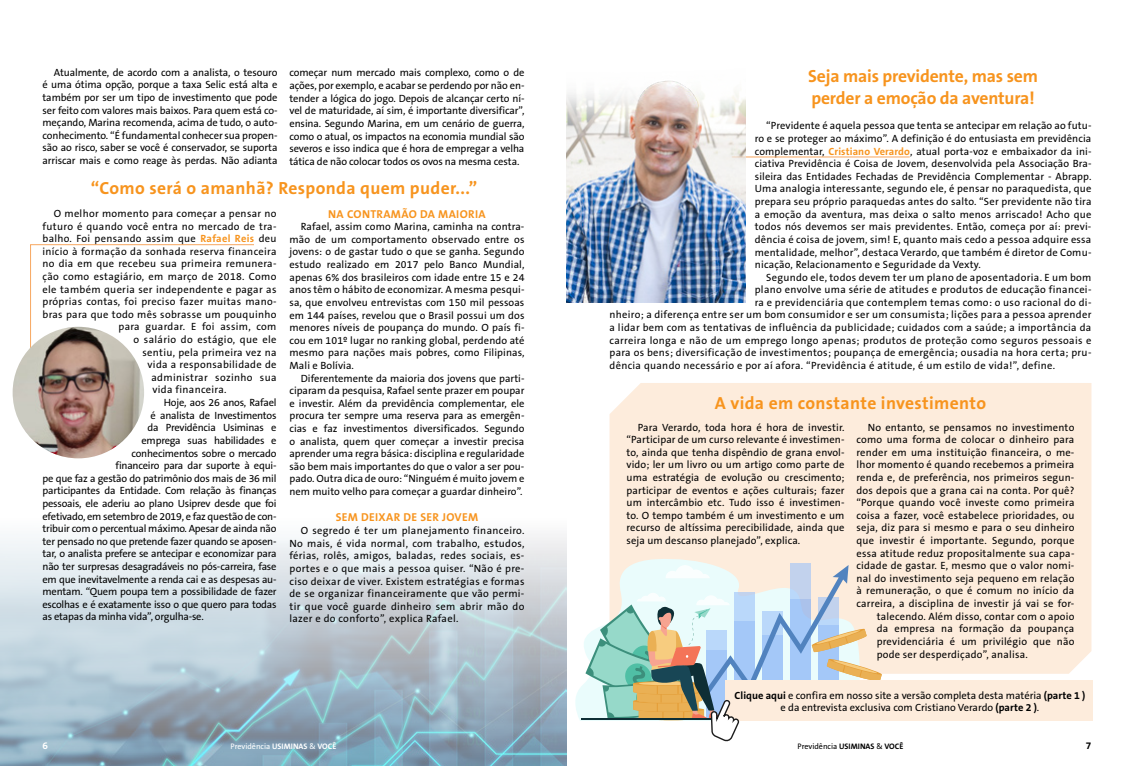
<style>
.page{position:relative;width:1134px;height:766px;background:#fff}
.page>*{position:absolute;margin:0;border:0;box-sizing:border-box;transform-origin:0 0}
.t1{font:700 17.6px/21.1px "The Sans B7";letter-spacing:.005em;color:#f7941e}
.t2{font:700 11.5px "The Sans B7";letter-spacing:.03em;color:#f7941e}
.t3{font:10.5px/12.6px "The Sans B5 Plain";color:#000;text-align:justify}
.t4{font:10.5px "The Sans B5 Plain";letter-spacing:-.02em;color:#000}
.t5{font:10.5px "The Sans B5 Plain";letter-spacing:.03em;color:#000}
.t6{font:700 10px "The Sans B7";color:#fff}
.t7{font:700 10px "The Sans B7";color:#000}
.t8{font:8px "The Sans B5 Plain";color:#fff}
.t9{font:8px "The Sans B5 Plain";color:#000}
.s1{font-family:"The Sans B7";font-weight:700;color:#f7941e}
.s2{font-family:"The Sans B7";font-weight:700}
</style>
<div class="page">
<img style="left:0;top:442px;width:567px;height:323px">
<div style="left:609px;top:383px;width:482px;height:290px;background:#fdecdc"></div>
<svg style="left:30px;top:244px;width:224px;height:140px"></svg>
<img style="left:13px;top:327px;width:131px;height:131px;border-radius:66px">
<hr style="left:732px;top:156px;width:178px;height:1px;background:#f7a760">
<svg style="left:565px;top:556px;width:301px;height:164px"></svg>
<hr style="left:581px;top:718px;width:304px;height:2px;background:#0e2e35">
<div style="left:725px;top:680px;width:367px;height:40px;background:#fdecdc"></div>
<svg style="left:585px;top:564px;width:297px;height:178px"></svg>
<img style="left:567px;top:80px;width:179px;height:222px">
<p class="t3" style="left:43px;top:66px;width:236px;text-indent:11px">Atualmente, de acordo com a analista, o tesouro é uma ótima opção, porque a taxa Selic está alta e também por ser um tipo de investimento que pode ser feito com valores mais baixos. Para quem está co&shy;meçando, Marina recomenda, acima de tudo, o auto&shy;conhecimento. “É fundamental conhecer sua propen&shy;são ao risco, saber se você é conservador, se suporta arriscar mais e como reage às perdas. Não adianta</p>
<p class="t3" style="left:289px;top:67px;width:236px">começar num mercado mais complexo, como o de ações, por exemplo, e acabar se perdendo por não en&shy;tender a lógica do jogo. Depois de alcançar certo ní&shy;vel de maturidade, aí sim, é importante diversificar”, ensina. Segundo Marina, em um cenário de guerra, como o atual, os impactos na economia mundial são severos e isso indica que é hora de empregar a velha tática de não colocar todos os ovos na mesma cesta.</p>
<h1 class="t1" style="left:91px;top:178px;width:388px">“Como será o amanhã? Responda quem puder...”</h1>
<p class="t5" style="left:54px;top:208px;width:224px">O melhor momento para começar a pensar no</p>
<p class="t5" style="left:43px;top:220px;width:236px">futuro é quando você entra no mercado de tra-</p>
<p class="t5" style="left:43px;top:233px;width:236px">balho. Foi pensando assim que <span class="s1">Rafael Reis</span> deu</p>
<p class="t5" style="left:43px;top:246px;width:236px">início à formação da sonhada reserva financeira</p>
<p class="t5" style="left:43px;top:258px;width:235px">no dia em que recebeu sua primeira remunera-</p>
<p class="t5" style="left:43px;top:271px;width:235px">ção como estagiário, em março de 2018. Como</p>
<p class="t5" style="left:43px;top:283px;width:236px">ele também queria ser independente e pagar as</p>
<p class="t5" style="left:43px;top:296px;width:236px">próprias contas, foi preciso fazer muitas mano-</p>
<p class="t5" style="left:43px;top:309px;width:236px">bras para que todo mês sobrasse um pouquinho</p>
<p class="t5" style="left:119px;top:321px;width:160px">para guardar. E foi assim, com</p>
<p class="t5" style="left:134px;top:334px;width:145px">o salário do estágio, que ele</p>
<p class="t5" style="left:143px;top:346px;width:136px">sentiu, pela primeira vez na</p>
<p class="t5" style="left:148px;top:359px;width:131px">vida a responsabilidade de</p>
<p class="t5" style="left:152px;top:372px;width:127px">administrar sozinho sua</p>
<p class="t5" style="left:153px;top:384px;width:76px">vida financeira.</p>
<p class="t4" style="left:164px;top:397px;width:114px">Hoje, aos 26 anos, Rafael</p>
<p class="t4" style="left:151px;top:409px;width:127px">é analista de Investimentos</p>
<p class="t4" style="left:148px;top:422px;width:131px">da Previdência Usiminas e</p>
<p class="t4" style="left:142px;top:435px;width:136px">emprega suas habilidades e</p>
<p class="t4" style="left:132px;top:447px;width:146px">conhecimentos sobre o mercado</p>
<p class="t4" style="left:116px;top:460px;width:163px">financeiro para dar suporte à equi-</p>
<p class="t4" style="left:43px;top:472px;width:236px">pe que faz a gestão do patrimônio dos mais de 36 mil</p>
<p class="t4" style="left:43px;top:485px;width:236px">participantes da Entidade. Com relação às finanças</p>
<p class="t4" style="left:43px;top:498px;width:236px">pessoais, ele aderiu ao plano Usiprev desde que foi</p>
<p class="t4" style="left:43px;top:510px;width:235px">efetivado, em setembro de 2019, e faz questão de con-</p>
<p class="t4" style="left:43px;top:523px;width:235px">tribuir com o percentual máximo. Apesar de ainda não</p>
<p class="t4" style="left:43px;top:535px;width:236px">ter pensado no que pretende fazer quando se aposen-</p>
<p class="t4" style="left:43px;top:548px;width:236px">tar, o analista prefere se antecipar e economizar para</p>
<p class="t4" style="left:43px;top:561px;width:235px">não ter surpresas desagradáveis no pós-carreira, fase</p>
<p class="t4" style="left:43px;top:573px;width:236px">em que inevitavelmente a renda cai e as despesas au-</p>
<p class="t4" style="left:43px;top:586px;width:236px">mentam. “Quem poupa tem a possibilidade de fazer</p>
<p class="t4" style="left:43px;top:598px;width:236px">escolhas e é exatamente isso o que quero para todas</p>
<p class="t4" style="left:43px;top:611px;width:163px">as etapas da minha vida”, orgulha-se.</p>
<p class="t2" style="left:328px;top:208px;width:159px">NA CONTRAMÃO DA MAIORIA</p>
<p class="t3" style="left:289px;top:221px;width:236px;text-indent:11px">Rafael, assim como Marina, caminha na contra&shy;mão de um comportamento observado entre os jovens: o de gastar tudo o que se ganha. Segundo estudo realizado em 2017 pelo Banco Mundial, apenas 6% dos brasileiros com idade entre 15 e 24 anos têm o hábito de economizar. A mesma pesqui&shy;sa, que envolveu entrevistas com 150 mil pessoas em 144 países, revelou que o Brasil possui um dos menores níveis de poupança do mundo. O país fi&shy;cou em 101º lugar no ranking global, perdendo até mesmo para nações mais pobres, como Filipinas, Mali e Bolívia.</p>
<p class="t3" style="left:289px;top:372px;width:236px;text-indent:11px">Diferentemente da maioria dos jovens que parti&shy;ciparam da pesquisa, Rafael sente prazer em poupar e investir. Além da previdência complementar, ele procura ter sempre uma reserva para as emergên&shy;cias e faz investimentos diversificados. Segundo o analista, quem quer começar a investir precisa aprender uma regra básica: disciplina e regularidade são bem mais importantes do que o valor a ser pou&shy;pado. Outra dica de ouro: “Ninguém é muito jovem e nem muito velho para começar a guardar dinheiro”.</p>
<p class="t2" style="left:336px;top:511px;width:144px">SEM DEIXAR DE SER JOVEM</p>
<p class="t3" style="left:289px;top:524px;width:236px;text-indent:11px">O segredo é ter um planejamento financeiro.<br>No mais, é vida normal, com trabalho, estudos, férias, rolês, amigos, baladas, redes sociais, es&shy;portes e o que mais a pessoa quiser. “Não é pre&shy;ciso deixar de viver. Existem estratégias e formas de se organizar financeiramente que vão permi&shy;tir que você guarde dinheiro sem abrir mão do lazer e do conforto”, explica Rafael.</p>
<h1 class="t1" style="left:808px;top:66px;width:231px">Seja mais previdente, mas sem perder a emoção da aventura!</h1>
<p class="t3" style="left:755px;top:120px;width:338px;text-indent:11px">“Previdente é aquela pessoa que tenta se antecipar em relação ao futu&shy;ro e se proteger ao máximo”. A definição é do entusiasta em previdência complementar, <span class="s1">Cristiano Verardo</span>, atual porta-voz e embaixador da ini&shy;ciativa Previdência é Coisa de Jovem, desenvolvida pela Associação Bra&shy;sileira das Entidades Fechadas de Previdência Complementar - Abrapp.<br>Uma analogia interessante, segundo ele, é pensar no paraquedista, que prepara seu próprio paraquedas antes do salto. “Ser previdente não tira a emoção da aventura, mas deixa o salto menos arriscado! Acho que todos nós devemos ser mais previdentes. Então, começa por aí: previ&shy;dência é coisa de jovem, sim! E, quanto mais cedo a pessoa adquire essa mentalidade, melhor”, destaca Verardo, que também é diretor de Comu&shy;nicação, Relacionamento e Seguridade da Vexty.</p>
<p class="t3" style="left:755px;top:271px;width:338px;text-indent:11px">Segundo ele, todos devem ter um plano de aposentadoria. E um bom plano envolve uma série de atitudes e produtos de educação financei&shy;ra e previdenciária que contemplem temas como: o uso racional do di-</p>
<p class="t3" style="left:609px;top:309px;width:483px">nheiro; a diferença entre ser um bom consumidor e ser um consumista; lições para a pessoa aprender a lidar bem com as tentativas de influência da publicidade; cuidados com a saúde; a importância da carreira longa e não de um emprego longo apenas; produtos de proteção como seguros pessoais e para os bens; diversificação de investimentos; poupança de emergência; ousadia na hora certa; pru&shy;dência quando necessário e por aí afora. “Previdência é atitude, é um estilo de vida!”, define.</p>
<h1 class="t1" style="left:715px;top:393px;width:273px">A vida em constante investimento</h1>
<p class="t3" style="left:626px;top:421px;width:219px;text-indent:11px">Para Verardo, toda hora é hora de investir. “Participar de um curso relevante é investimen&shy;to, ainda que tenha dispêndio de grana envol&shy;vido; ler um livro ou um artigo como parte de uma estratégia de evolução ou crescimento; participar de eventos e ações culturais; fazer um intercâmbio etc. Tudo isso é investimen&shy;to. O tempo também é um investimento e um recurso de altíssima perecibilidade, ainda que seja um descanso planejado”, explica.</p>
<p class="t3" style="left:856px;top:421px;width:219px;text-indent:11px">No entanto, se pensamos no investimento como uma forma de colocar o dinheiro para render em uma instituição financeira, o me&shy;lhor momento é quando recebemos a primeira renda e, de preferência, nos primeiros segun&shy;dos depois que a grana cai na conta. Por quê? “Porque quando você investe como primeira coisa a fazer, você estabelece prioridades, ou seja, diz para si mesmo e para o seu dinheiro que investir é importante. Segundo, porque essa atitude reduz propositalmente sua capa&shy;cidade de gastar. E, mesmo que o valor nomi&shy;nal do investimento seja pequeno em relação à remuneração, o que é comum no início da carreira, a disciplina de investir já vai se for-</p>
<p class="t3" style="left:877px;top:610px;width:199px">talecendo. Além disso, contar com o apoio da empresa na formação da poupança previdenciária é um privilégio que não pode ser desperdiçado”, analisa.</p>
<p class="t3" style="left:735px;top:688px;width:352px;text-align:center"><span class="s2">Clique aqui</span> e confira em nosso site a versão completa desta matéria <span class="s2">(parte 1 ) </span>e da entrevista exclusiva com Cristiano Verardo <span class="s2">(parte 2 )</span>.</p>
<p class="t6" style="left:43px;top:740px;width:7px">6</p>
<p class="t8" style="left:231px;top:741px;width:107px">Previdência <span class="s2">USIMINAS</span> &amp; <span class="s2">VOCÊ</span></p>
<p class="t9" style="left:797px;top:741px;width:107px">Previdência <span class="s2">USIMINAS</span> &amp; <span class="s2">VOCÊ</span></p>
<p class="t7" style="left:1086px;top:740px;width:7px">7</p>
</div>
